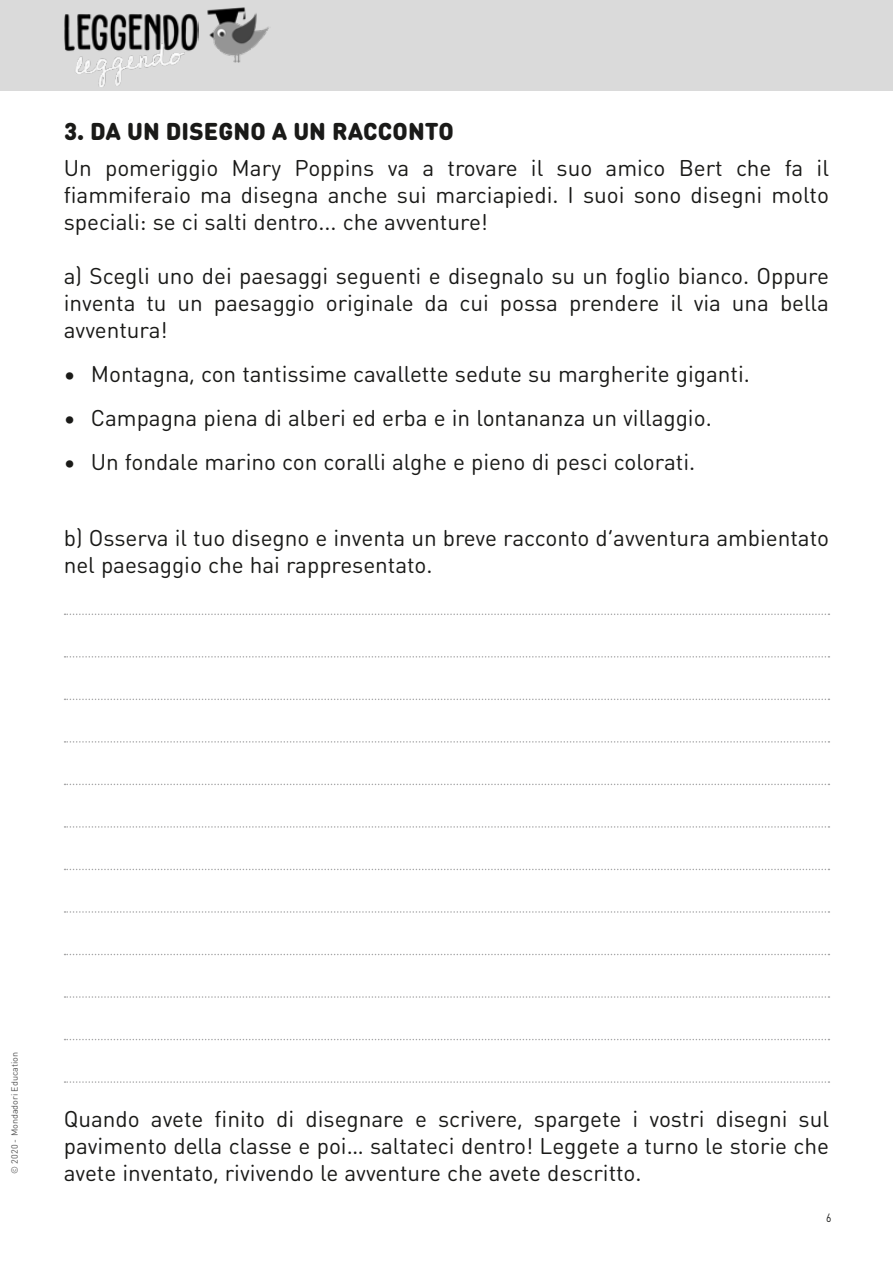
<style>
.page{position:relative;width:893px;height:1263px;background:#fff}
.page>*{position:absolute;margin:0;border:0;box-sizing:border-box;transform-origin:0 0}
.t1{font:900 24px "DIN Round Pro";letter-spacing:.005em;color:#1a1a18}
.t2{font:22.5px/27px "DIN Round Pro";color:#1a1a18;text-align:justify}
.t3{font:12px "DIN Round Pro";color:#1a1a18;scale:.85 1}
.t4{font:9px "DIN Round Pro";color:#565656}
</style>
<div class="page">
<div style="left:0;top:0;width:893px;height:91px;background:#dadada"></div>
<img style="left:207px;top:7px;width:62px;height:56px">
<img style="left:64px;top:13px;width:134px;height:74px">
<svg style="left:65px;top:613px;width:764px;height:2px"></svg>
<svg style="left:65px;top:656px;width:764px;height:1px"></svg>
<svg style="left:65px;top:699px;width:764px;height:1px"></svg>
<svg style="left:65px;top:741px;width:764px;height:2px"></svg>
<svg style="left:65px;top:784px;width:764px;height:1px"></svg>
<svg style="left:65px;top:826px;width:764px;height:2px"></svg>
<svg style="left:65px;top:869px;width:764px;height:1px"></svg>
<svg style="left:65px;top:911px;width:764px;height:2px"></svg>
<svg style="left:65px;top:954px;width:764px;height:1px"></svg>
<svg style="left:65px;top:996px;width:764px;height:2px"></svg>
<svg style="left:65px;top:1039px;width:764px;height:1px"></svg>
<svg style="left:65px;top:1081px;width:764px;height:2px"></svg>
<p class="t1" style="left:64px;top:113px;width:391px">3. DA UN DISEGNO A UN RACCONTO</p>
<p class="t2" style="left:64px;top:153px;width:767px">Un pomeriggio Mary Poppins va a trovare il suo amico Bert che fa il fiammiferaio ma disegna anche sui marciapiedi. I suoi sono disegni molto speciali: se ci salti dentro... che avventure!</p>
<p class="t2" style="left:64px;top:261px;width:767px">a) Scegli uno dei paesaggi seguenti e disegnalo su un foglio bianco. Oppure inventa tu un paesaggio originale da cui possa prendere il via una bella avventura!</p>
<p class="t2" style="left:64px;top:359px;width:688px">• Montagna, con tantissime cavallette sedute su margherite giganti.</p>
<p class="t2" style="left:64px;top:403px;width:649px">• Campagna piena di alberi ed erba e in lontananza un villaggio.</p>
<p class="t2" style="left:64px;top:447px;width:633px">• Un fondale marino con coralli alghe e pieno di pesci colorati.</p>
<p class="t2" style="left:64px;top:523px;width:767px">b) Osserva il tuo disegno e inventa un breve racconto d’avventura ambientato nel paesaggio che hai rappresentato.</p>
<p class="t4" style="left:8px;top:1174px;width:123px;rotate:-90deg">© 2020 - Mondadori Education</p>
<p class="t2" style="left:64px;top:1104px;width:767px">Quando avete finito di disegnare e scrivere, spargete i vostri disegni sul pavimento della classe e poi… saltateci dentro! Leggete a turno le storie che avete inventato, rivivendo le avventure che avete descritto.</p>
<p class="t3" style="left:826px;top:1210px;width:8px">6</p>
</div>
